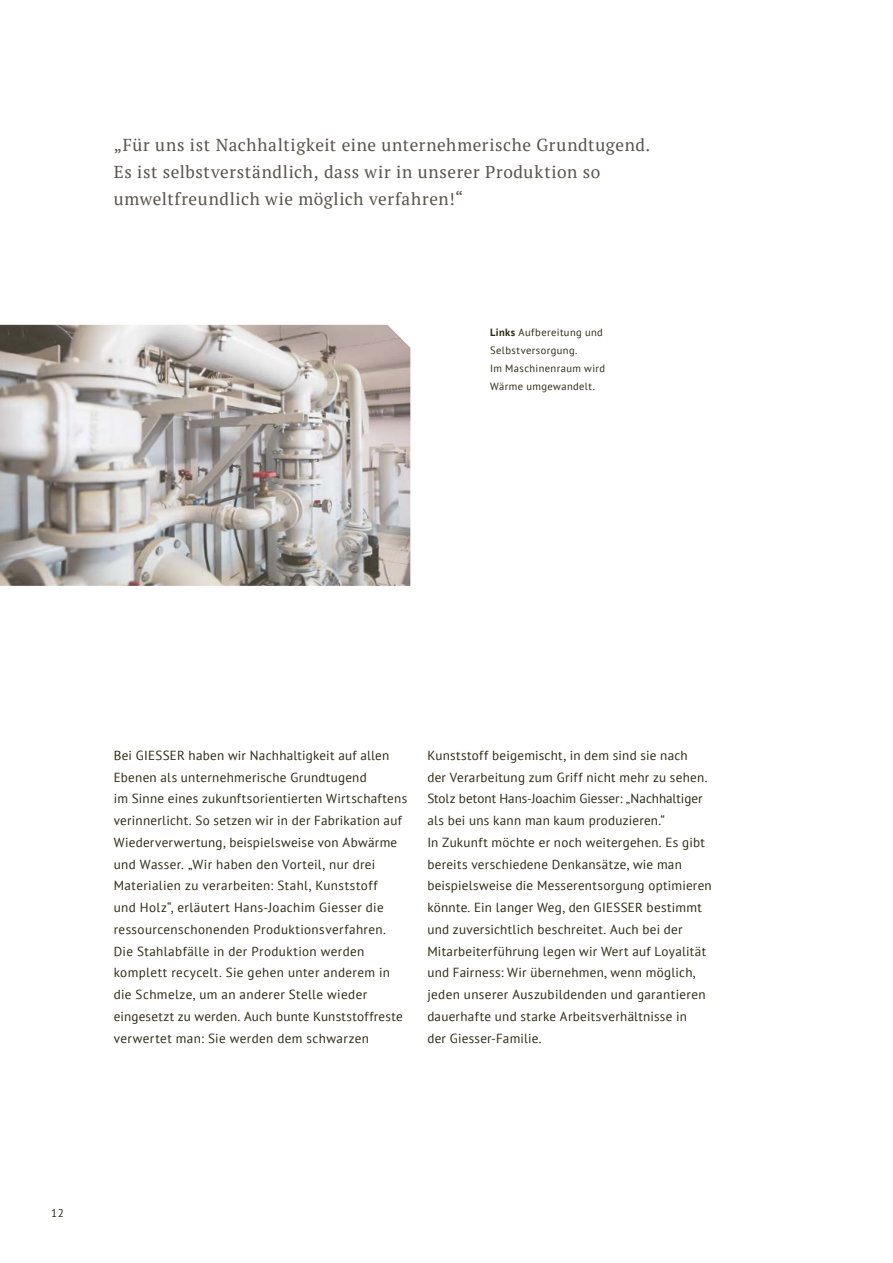
<style>
.page{position:relative;width:893px;height:1263px;background:#fff}
.page>*{position:absolute;margin:0;border:0;box-sizing:border-box;transform-origin:0 0}
.t1{font:17.25px/27px "PT Serif";letter-spacing:.035em;color:#57544b}
.t2{font:13.2px/21.8px "PT Sans";letter-spacing:.02em;color:#2f2912}
.t3{font:11.25px "PT Sans";color:#2f2912}
.t4{font:10.5px/18px "PT Sans";letter-spacing:.04em;color:#2f2912}
.s1{font-weight:700}
</style>
<div class="page">
<img style="left:0;top:325px;width:410px;height:261px">
<h1 class="t1" style="left:114px;top:131px;width:538px">„Für uns ist Nachhaltigkeit eine unternehmerische Grundtugend.<br>Es ist selbstverständlich, dass wir in unserer Produktion so umweltfreundlich wie möglich verfahren!“</h1>
<p class="t4" style="left:490px;top:323px;width:117px"><span class="s1">Links</span> Aufbereitung und<br>Selbstversorgung.<br>Im Maschinenraum wird<br>Wärme umgewandelt.</p>
<p class="t2" style="left:114px;top:744px;width:295px">Bei GIESSER haben wir Nachhaltigkeit auf allen Ebenen als unternehmerische Grundtugend<br>im Sinne eines zukunftsorientierten Wirtschaftens verinnerlicht. So setzen wir in der Fabrikation auf Wiederverwertung, beispielsweise von Abwärme und Wasser. „Wir haben den Vorteil, nur drei Materialien zu verarbeiten: Stahl, Kunststoff<br>und Holz“, erläutert Hans-Joachim Giesser die ressourcenschonenden Produktionsverfahren.<br>Die Stahlabfälle in der Produktion werden komplett recycelt. Sie gehen unter anderem in die Schmelze, um an anderer Stelle wieder eingesetzt zu werden. Auch bunte Kunststoffreste verwertet man: Sie werden dem schwarzen</p>
<p class="t2" style="left:427px;top:744px;width:286px">Kunststoff beigemischt, in dem sind sie nach<br>der Verarbeitung zum Griff nicht mehr zu sehen.<br>Stolz betont Hans-Joachim Giesser: „Nachhaltiger als bei uns kann man kaum produzieren.“<br>In Zukunft möchte er noch weitergehen. Es gibt bereits verschiedene Denkansätze, wie man beispielsweise die Messerentsorgung optimieren könnte. Ein langer Weg, den GIESSER bestimmt und zuversichtlich beschreitet. Auch bei der Mitarbeiterführung legen wir Wert auf Loyalität und Fairness: Wir übernehmen, wenn möglich, jeden unserer Auszubildenden und garantieren dauerhafte und starke Arbeitsverhältnisse in<br>der Giesser-Familie.</p>
<p class="t3" style="left:51px;top:1205px;width:15px">12</p>
</div>
